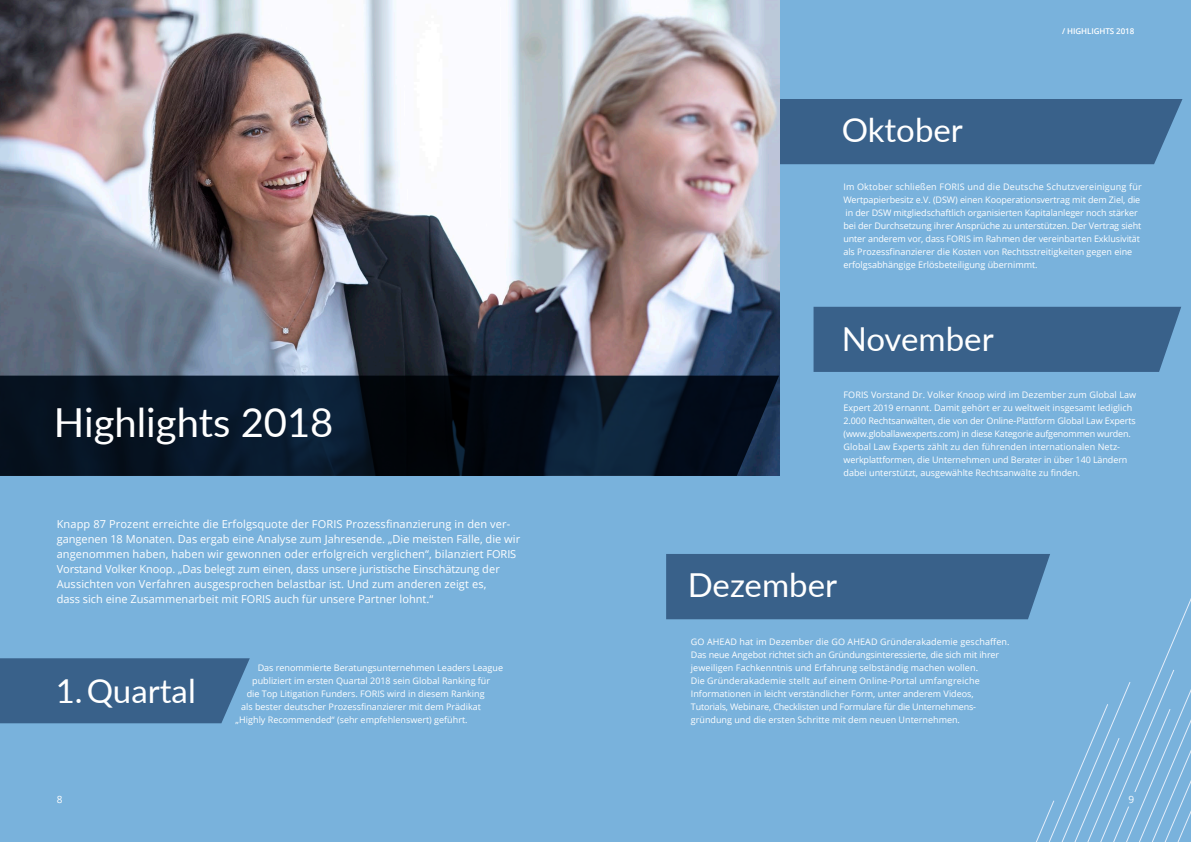
<style>
.page{position:relative;width:1191px;height:842px;background:#79b2dc}
.page>*{position:absolute;margin:0;border:0;box-sizing:border-box;transform-origin:0 0}
.t1{font:40px "Lato";color:#fff}
.t2{font:33px "Lato";color:#fff}
.t3{font:11px/15px "Open Sans";letter-spacing:.01em;color:#fff}
.t4{font:10px "Open Sans";color:#fff}
.t5{font:9px/13px "Open Sans";color:#fff}
.t6{font:600 8px "Open Sans";letter-spacing:-.01em;color:#fff}
</style>
<div class="page">
<svg style="left:0;top:658px;width:250px;height:65px;background:#3c658e"></svg>
<svg style="left:666px;top:554px;width:525px;height:288px"></svg>
<div style="left:779px;top:99px;width:403px;height:65px;background:#39618a"></div>
<img style="left:0;top:0;width:779px;height:376px">
<svg style="left:0;top:376px;width:779px;height:100px;background:#061423"></svg>
<div style="left:813px;top:307px;width:368px;height:65px;background:#39618a"></div>
<h1 class="t1" style="left:54px;top:394px;width:281px">Highlights 2018</h1>
<p class="t3" style="left:57px;top:516px;width:465px">Knapp 87 Prozent erreichte die Erfolgsquote der FORIS Prozessfinanzierung in den ver&shy;gangenen 18 Monaten. Das ergab eine Analyse zum Jahresende. „Die meisten Fälle, die wir angenommen haben, haben wir gewonnen oder erfolgreich verglichen“, bilanziert FORIS Vorstand Volker Knoop. „Das belegt zum einen, dass unsere juristische Einschätzung der Aussichten von Verfahren ausgesprochen belastbar ist. Und zum anderen zeigt es,<br>dass sich eine Zusammenarbeit mit FORIS auch für unsere Partner lohnt.“</p>
<h2 class="t2" style="left:56px;top:668px;width:142px">1. Quartal</h2>
<p class="t4" style="left:57px;top:792px;width:7px">8</p>
<p class="t5" style="left:258px;top:661px;width:247px">Das renommierte Beratungsunternehmen Leaders League</p>
<p class="t5" style="left:252px;top:674px;width:239px">publiziert im ersten Quartal 2018 sein Global Ranking für</p>
<p class="t5" style="left:247px;top:687px;width:239px">die Top Litigation Funders. FORIS wird in diesem Ranking</p>
<p class="t5" style="left:241px;top:700px;width:241px">als bester deutscher Prozessfinanzierer mit dem Prädikat</p>
<p class="t5" style="left:236px;top:713px;width:233px">„Highly Recommended“ (sehr empfehlenswert) geführt.</p>
<h2 class="t2" style="left:841px;top:106px;width:123px">Oktober</h2>
<p class="t6" style="left:1062px;top:26px;width:74px">/ HIGHLIGHTS 2018</p>
<p class="t5" style="left:843px;top:180px;width:300px">Im Oktober schließen FORIS und die Deutsche Schutzvereinigung für Wertpapierbesitz e.V. (DSW) einen Kooperationsvertrag mit dem Ziel, die in der DSW mitgliedschaftlich organisierten Kapitalanleger noch stärker bei der Durchsetzung ihrer Ansprüche zu unterstützen. Der Vertrag sieht unter anderem vor, dass FORIS im Rahmen der vereinbarten Exklusivität als Prozessfinanzierer die Kosten von Rechtsstreitigkeiten gegen eine erfolgsabhängige Erlösbeteiligung übernimmt.</p>
<h2 class="t2" style="left:841px;top:315px;width:153px">November</h2>
<p class="t5" style="left:843px;top:388px;width:294px">FORIS Vorstand Dr. Volker Knoop wird im Dezember zum Global Law Expert 2019 ernannt. Damit gehört er zu weltweit insgesamt lediglich 2.000 Rechtsanwälten, die von der Online-Plattform Global Law Experts (www.globallawexperts.com) in diese Kategorie aufgenommen wurden.<br>Global Law Experts zählt zu den führenden internationalen Netz&shy;werkplattformen, die Unternehmen und Berater in über 140 Ländern dabei unterstützt, ausgewählte Rechtsanwälte zu finden.</p>
<h2 class="t2" style="left:687px;top:562px;width:151px">Dezember</h2>
<p class="t5" style="left:691px;top:635px;width:320px">GO AHEAD hat im Dezember die GO AHEAD Gründerakademie geschaffen.<br>Das neue Angebot richtet sich an Gründungsinteressierte, die sich mit ihrer jeweiligen Fachkenntnis und Erfahrung selbständig machen wollen.<br>Die Gründerakademie stellt auf einem Online-Portal umfangreiche Informationen in leicht verständlicher Form, unter anderem Videos, Tutorials, Webinare, Checklisten und Formulare für die Unternehmens&shy;gründung und die ersten Schritte mit dem neuen Unternehmen.</p>
<p class="t4" style="left:1128px;top:792px;width:7px">9</p>
</div>
